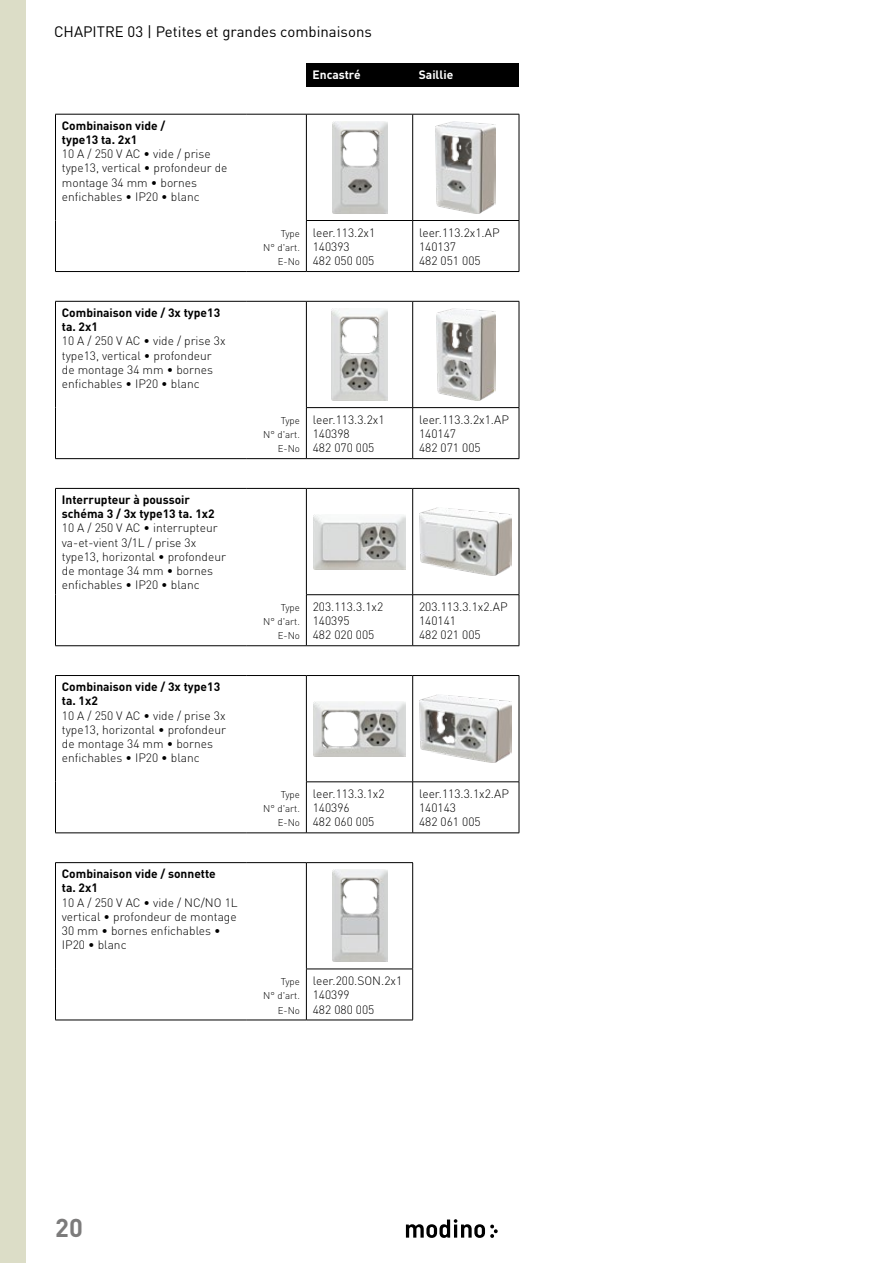
<style>
.page{position:relative;width:893px;height:1263px;background:#fff}
.page>*{position:absolute;margin:0;border:0;box-sizing:border-box;transform-origin:0 0}
.t1{font:700 25.5px "DINOT";color:#7c7b7b}
.t2{font:15px "DINOT";color:#000}
.t3{font:300 12px/14.2px "DINOT";color:#000}
.t4{font:700 12px/14.2px "DINOT";color:#000}
.t5{font:700 12px "DINOT";color:#fff}
.t6{font:300 9.75px/14.2px "DINOT";color:#000;text-align:right}
</style>
<div class="page">
<div style="left:0;top:0;width:26px;height:1263px;background:#dcddc7"></div>
<svg style="left:406px;top:1219px;width:92px;height:19px"></svg>
<div style="left:306px;top:64px;width:213px;height:23px;background:#000"></div>
<hr style="left:306px;top:114px;width:1px;height:106px;background:#000">
<hr style="left:412px;top:114px;width:1px;height:106px;background:#000">
<hr style="left:519px;top:114px;width:1px;height:106px;background:#000">
<hr style="left:306px;top:221px;width:1px;height:50px;background:#000">
<hr style="left:412px;top:221px;width:1px;height:50px;background:#000">
<hr style="left:519px;top:221px;width:1px;height:50px;background:#000">
<hr style="left:55px;top:114px;width:192px;height:1px;background:#000">
<hr style="left:55px;top:114px;width:1px;height:106px;background:#000">
<hr style="left:55px;top:220px;width:1px;height:51px;background:#000">
<hr style="left:247px;top:114px;width:59px;height:1px;background:#000">
<hr style="left:306px;top:114px;width:107px;height:1px;background:#000">
<hr style="left:413px;top:114px;width:106px;height:1px;background:#000">
<hr style="left:247px;top:271px;width:59px;height:1px;background:#000">
<hr style="left:306px;top:271px;width:107px;height:1px;background:#000">
<hr style="left:413px;top:271px;width:106px;height:1px;background:#000">
<hr style="left:55px;top:271px;width:192px;height:1px;background:#000">
<hr style="left:306px;top:220px;width:107px;height:1px;background:#000">
<hr style="left:413px;top:220px;width:106px;height:1px;background:#000">
<img style="left:332px;top:121px;width:55px;height:92px">
<img style="left:436px;top:121px;width:60px;height:92px">
<hr style="left:306px;top:301px;width:1px;height:106px;background:#000">
<hr style="left:412px;top:301px;width:1px;height:106px;background:#000">
<hr style="left:519px;top:301px;width:1px;height:106px;background:#000">
<hr style="left:306px;top:408px;width:1px;height:50px;background:#000">
<hr style="left:412px;top:408px;width:1px;height:50px;background:#000">
<hr style="left:519px;top:408px;width:1px;height:50px;background:#000">
<hr style="left:55px;top:301px;width:192px;height:1px;background:#000">
<hr style="left:55px;top:301px;width:1px;height:107px;background:#000">
<hr style="left:55px;top:408px;width:1px;height:50px;background:#000">
<hr style="left:247px;top:301px;width:59px;height:1px;background:#000">
<hr style="left:306px;top:301px;width:107px;height:1px;background:#000">
<hr style="left:413px;top:301px;width:106px;height:1px;background:#000">
<hr style="left:247px;top:458px;width:59px;height:1px;background:#000">
<hr style="left:306px;top:458px;width:107px;height:1px;background:#000">
<hr style="left:413px;top:458px;width:106px;height:1px;background:#000">
<hr style="left:55px;top:458px;width:192px;height:1px;background:#000">
<hr style="left:306px;top:407px;width:107px;height:1px;background:#000">
<hr style="left:413px;top:407px;width:106px;height:1px;background:#000">
<img style="left:332px;top:308px;width:55px;height:92px">
<img style="left:436px;top:308px;width:60px;height:92px">
<hr style="left:306px;top:489px;width:1px;height:105px;background:#000">
<hr style="left:412px;top:489px;width:1px;height:105px;background:#000">
<hr style="left:519px;top:489px;width:1px;height:105px;background:#000">
<hr style="left:306px;top:595px;width:1px;height:50px;background:#000">
<hr style="left:412px;top:595px;width:1px;height:50px;background:#000">
<hr style="left:519px;top:595px;width:1px;height:50px;background:#000">
<hr style="left:55px;top:488px;width:192px;height:1px;background:#000">
<hr style="left:55px;top:489px;width:1px;height:106px;background:#000">
<hr style="left:55px;top:595px;width:1px;height:50px;background:#000">
<hr style="left:247px;top:488px;width:59px;height:1px;background:#000">
<hr style="left:306px;top:488px;width:107px;height:1px;background:#000">
<hr style="left:413px;top:488px;width:106px;height:1px;background:#000">
<hr style="left:247px;top:645px;width:59px;height:1px;background:#000">
<hr style="left:306px;top:645px;width:107px;height:1px;background:#000">
<hr style="left:413px;top:645px;width:106px;height:1px;background:#000">
<hr style="left:55px;top:645px;width:192px;height:1px;background:#000">
<hr style="left:306px;top:594px;width:107px;height:1px;background:#000">
<hr style="left:413px;top:594px;width:106px;height:1px;background:#000">
<img style="left:314px;top:514px;width:91px;height:55px">
<img style="left:420px;top:508px;width:92px;height:67px">
<hr style="left:306px;top:676px;width:1px;height:106px;background:#000">
<hr style="left:412px;top:676px;width:1px;height:106px;background:#000">
<hr style="left:519px;top:676px;width:1px;height:106px;background:#000">
<hr style="left:306px;top:782px;width:1px;height:51px;background:#000">
<hr style="left:412px;top:782px;width:1px;height:51px;background:#000">
<hr style="left:519px;top:782px;width:1px;height:51px;background:#000">
<hr style="left:55px;top:675px;width:192px;height:1px;background:#000">
<hr style="left:55px;top:676px;width:1px;height:106px;background:#000">
<hr style="left:55px;top:782px;width:1px;height:51px;background:#000">
<hr style="left:247px;top:675px;width:59px;height:1px;background:#000">
<hr style="left:306px;top:675px;width:107px;height:1px;background:#000">
<hr style="left:413px;top:675px;width:106px;height:1px;background:#000">
<hr style="left:247px;top:833px;width:59px;height:1px;background:#000">
<hr style="left:306px;top:833px;width:107px;height:1px;background:#000">
<hr style="left:413px;top:833px;width:106px;height:1px;background:#000">
<hr style="left:55px;top:833px;width:192px;height:1px;background:#000">
<hr style="left:306px;top:781px;width:107px;height:1px;background:#000">
<hr style="left:413px;top:781px;width:106px;height:1px;background:#000">
<img style="left:314px;top:701px;width:91px;height:55px">
<img style="left:420px;top:695px;width:92px;height:68px">
<hr style="left:306px;top:863px;width:1px;height:106px;background:#000">
<hr style="left:412px;top:863px;width:1px;height:106px;background:#000">
<hr style="left:306px;top:969px;width:1px;height:51px;background:#000">
<hr style="left:412px;top:969px;width:1px;height:51px;background:#000">
<hr style="left:55px;top:862px;width:192px;height:1px;background:#000">
<hr style="left:55px;top:863px;width:1px;height:106px;background:#000">
<hr style="left:55px;top:969px;width:1px;height:51px;background:#000">
<hr style="left:247px;top:862px;width:59px;height:1px;background:#000">
<hr style="left:306px;top:862px;width:107px;height:1px;background:#000">
<hr style="left:247px;top:1020px;width:59px;height:1px;background:#000">
<hr style="left:306px;top:1020px;width:107px;height:1px;background:#000">
<hr style="left:55px;top:1020px;width:192px;height:1px;background:#000">
<hr style="left:306px;top:969px;width:107px;height:1px;background:#000">
<img style="left:332px;top:870px;width:55px;height:92px">
<p class="t2" style="left:54px;top:22px;width:319px">CHAPITRE 03 | Petites et grandes combinaisons</p>
<p class="t4" style="left:62px;top:118px;width:105px">Combinaison vide / type13 ta. 2x1</p>
<p class="t3" style="left:62px;top:147px;width:167px">10 A / 250 V AC • vide / prise type13, vertical • profondeur de montage 34 mm • bornes enfichables • IP20 • blanc</p>
<p class="t4" style="left:62px;top:305px;width:160px">Combinaison vide / 3x type13 ta. 2x1</p>
<p class="t3" style="left:62px;top:334px;width:165px">10 A / 250 V AC • vide / prise 3x type13, vertical • profondeur de montage 34 mm • bornes enfichables • IP20 • blanc</p>
<p class="t4" style="left:62px;top:492px;width:154px">Interrupteur à poussoir schéma 3 / 3x type13 ta. 1x2</p>
<p class="t3" style="left:62px;top:521px;width:166px">10 A / 250 V AC • interrupteur va-et-vient 3/1L / prise 3x type13, horizontal • profondeur de montage 34 mm • bornes enfichables • IP20 • blanc</p>
<p class="t4" style="left:62px;top:679px;width:160px">Combinaison vide / 3x type13 ta. 1x2</p>
<p class="t3" style="left:62px;top:708px;width:166px">10 A / 250 V AC • vide / prise 3x type13, horizontal • profondeur de montage 34 mm • bornes enfichables • IP20 • blanc</p>
<p class="t4" style="left:62px;top:866px;width:156px">Combinaison vide / sonnette ta. 2x1</p>
<p class="t3" style="left:62px;top:895px;width:177px">10 A / 250 V AC • vide / NC/NO 1L vertical • profondeur de montage<br>30 mm • bornes enfichables •<br>IP20 • blanc</p>
<p class="t5" style="left:313px;top:67px;width:50px">Encastré</p>
<p class="t5" style="left:419px;top:67px;width:36px">Saillie</p>
<p class="t6" style="left:263px;top:226px;width:38px">Type<br>N° d'art.<br>E-No</p>
<p class="t3" style="left:313px;top:225px;width:64px">leer.113.2x1<br>140393<br>482 050 005</p>
<p class="t3" style="left:419px;top:225px;width:82px">leer.113.2x1.AP<br>140137<br>482 051 005</p>
<p class="t6" style="left:263px;top:413px;width:38px">Type<br>N° d'art.<br>E-No</p>
<p class="t3" style="left:313px;top:412px;width:73px">leer.113.3.2x1<br>140398<br>482 070 005</p>
<p class="t3" style="left:419px;top:412px;width:91px">leer.113.3.2x1.AP<br>140147<br>482 071 005</p>
<p class="t6" style="left:263px;top:600px;width:38px">Type<br>N° d'art.<br>E-No</p>
<p class="t3" style="left:313px;top:599px;width:72px">203.113.3.1x2<br>140395<br>482 020 005</p>
<p class="t3" style="left:419px;top:599px;width:90px">203.113.3.1x2.AP<br>140141<br>482 021 005</p>
<p class="t6" style="left:263px;top:787px;width:38px">Type<br>N° d'art.<br>E-No</p>
<p class="t3" style="left:313px;top:786px;width:73px">leer.113.3.1x2<br>140396<br>482 060 005</p>
<p class="t3" style="left:419px;top:786px;width:91px">leer.113.3.1x2.AP<br>140143<br>482 061 005</p>
<p class="t6" style="left:263px;top:974px;width:38px">Type<br>N° d'art.<br>E-No</p>
<p class="t3" style="left:313px;top:973px;width:91px">leer.200.SON.2x1<br>140399<br>482 080 005</p>
<h1 class="t1" style="left:55px;top:1211px;width:29px">20</h1>
</div>
